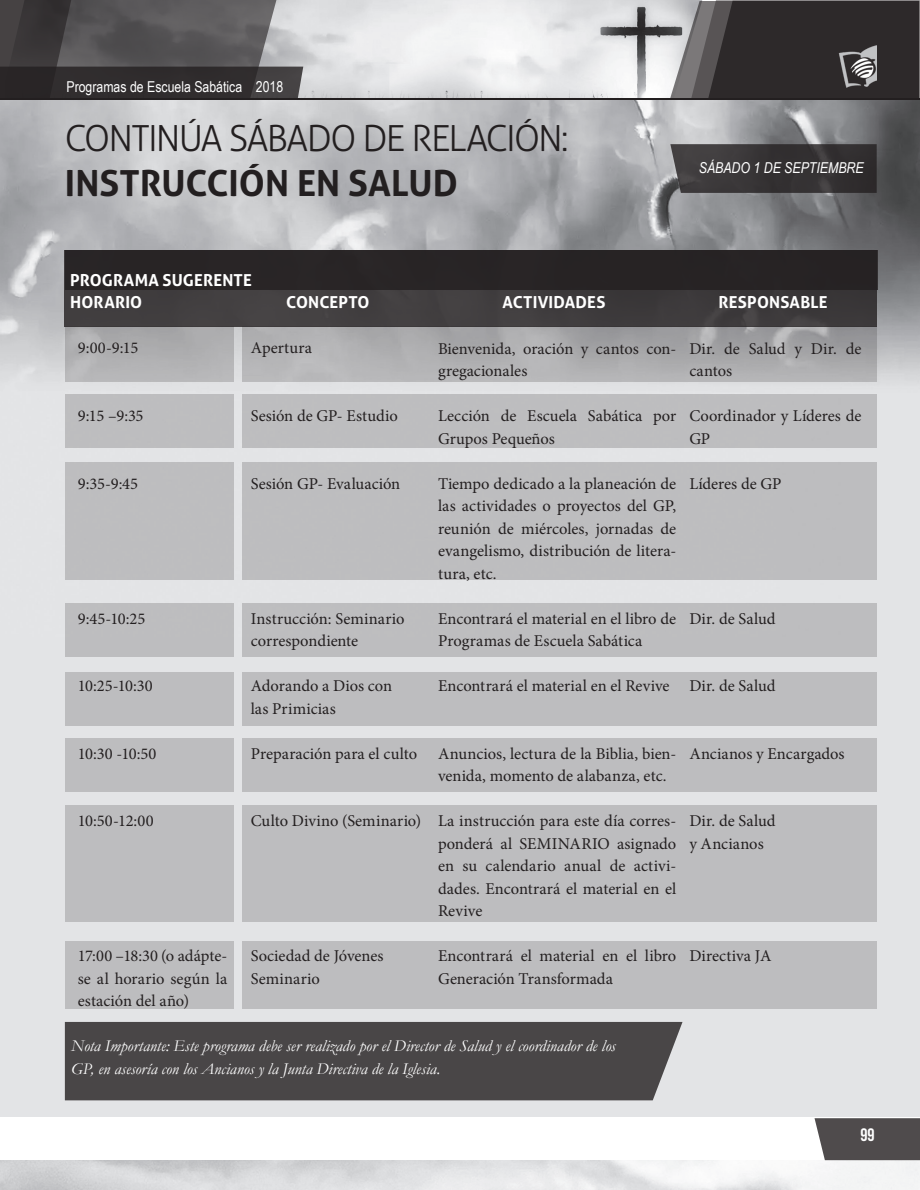
<style>
.page{position:relative;width:920px;height:1190px;background:#fff}
.page>*{position:absolute;margin:0;border:0;box-sizing:border-box;transform-origin:0 0}
.t1{font:300 36px "Aller";letter-spacing:-.05em;color:#231f20}
.t2{font:700 36px "Aller";color:#231f20}
.t3{font:18px "Bebas Neue";color:#fff}
.t4{font:16.5px/22.5px "Minion Pro";color:#231f20}
.t5{font:italic 16.5px/22.5px "Garamond";color:#fff}
.t6{font:700 16.5px/22.5px "Aller";letter-spacing:.01em;color:#fff}
.t7{font:15px "Arial Narrow";color:#fff}
.t8{font:italic 15px "Arial Narrow";color:#fff}
</style>
<div class="page">
<img style="left:303px;top:0;width:366px;height:99px">
<svg style="left:0;top:0;width:303px;height:99px;background:#514e50"></svg>
<svg style="left:814px;top:1118px;width:105px;height:42px;background:#595556"></svg>
<div style="left:0;top:99px;width:919px;height:5px;background:#231f20"></div>
<svg style="left:669px;top:0;width:250px;height:99px;background:#423f40"></svg>
<img style="left:837px;top:42px;width:39px;height:52px">
<img style="left:1px;top:100px;width:918px;height:1016px">
<div style="left:65px;top:250px;width:812px;height:77px;background:#403d3f"></div>
<div style="left:65px;top:250px;width:812px;height:39px;background:#231f20"></div>
<div style="left:65px;top:1021px;width:617px;height:79px;background:#494647"></div>
<svg style="left:670px;top:144px;width:206px;height:49px;background:#3b3839"></svg>
<div style="left:65px;top:327px;width:169px;height:55px;background:#b1b1b3"></div>
<svg style="left:242px;top:327px;width:635px;height:55px;background:#acacae"></svg>
<div style="left:65px;top:394px;width:169px;height:54px;background:#bdbdbf"></div>
<div style="left:242px;top:394px;width:635px;height:54px;background:#bdbdbf"></div>
<div style="left:65px;top:603px;width:169px;height:53px;background:#bdbdbf"></div>
<div style="left:242px;top:603px;width:635px;height:53px;background:#bdbdbf"></div>
<div style="left:65px;top:672px;width:169px;height:54px;background:#bdbdbf"></div>
<div style="left:242px;top:672px;width:635px;height:54px;background:#bdbdbf"></div>
<div style="left:65px;top:738px;width:169px;height:53px;background:#bdbdbf"></div>
<div style="left:242px;top:738px;width:635px;height:53px;background:#bdbdbf"></div>
<div style="left:65px;top:805px;width:169px;height:117px;background:#bdbdbf"></div>
<div style="left:242px;top:805px;width:635px;height:117px;background:#bdbdbf"></div>
<div style="left:65px;top:941px;width:169px;height:67px;background:#bdbdbf"></div>
<div style="left:242px;top:941px;width:635px;height:67px;background:#bdbdbf"></div>
<div style="left:65px;top:462px;width:169px;height:118px;background:#bdbdbf"></div>
<div style="left:242px;top:462px;width:635px;height:118px;background:#bdbdbf"></div>
<p class="t7" style="left:66px;top:75px;width:218px">Programas de Escuela Sabática 2018</p>
<h1 class="t1" style="left:65px;top:116px;width:505px">CONTINÚA SÁBADO DE RELACIÓN:</h1>
<h1 class="t2" style="left:65px;top:161px;width:394px">INSTRUCCIÓN EN SALUD</h1>
<p class="t8" style="left:698px;top:158px;width:166px">SÁBADO 1 DE SEPTIEMBRE</p>
<p class="t6" style="left:70px;top:269px;width:183px">PROGRAMA SUGERENTE<br>HORARIO</p>
<p class="t6" style="left:286px;top:291px;width:85px">CONCEPTO</p>
<p class="t6" style="left:502px;top:291px;width:104px">ACTIVIDADES</p>
<p class="t6" style="left:718px;top:291px;width:110px">RESPONSABLE</p>
<p class="t4" style="left:78px;top:337px;width:62px">9:00-9:15</p>
<p class="t4" style="left:78px;top:404px;width:67px">9:15 –9:35</p>
<p class="t4" style="left:78px;top:472px;width:62px">9:35-9:45</p>
<p class="t4" style="left:78px;top:607px;width:69px">9:45-10:25</p>
<p class="t4" style="left:78px;top:674px;width:76px">10:25-10:30</p>
<p class="t4" style="left:78px;top:742px;width:80px">10:30 -10:50</p>
<p class="t4" style="left:78px;top:809px;width:77px">10:50-12:00</p>
<p class="t4" style="left:78px;top:944px;width:151px;text-align:justify">17:00 –18:30 (o adápte&shy;se al horario según la estación del año)</p>
<p class="t4" style="left:251px;top:337px;width:63px">Apertura</p>
<p class="t4" style="left:251px;top:404px;width:149px">Sesión de GP- Estudio</p>
<p class="t4" style="left:251px;top:472px;width:151px">Sesión GP- Evaluación</p>
<p class="t4" style="left:251px;top:607px;width:155px">Instrucción: Seminario correspondiente</p>
<p class="t4" style="left:251px;top:674px;width:143px">Adorando a Dios con las Primicias</p>
<p class="t4" style="left:251px;top:742px;width:168px">Preparación para el culto</p>
<p class="t4" style="left:251px;top:809px;width:172px">Culto Divino (Seminario)</p>
<p class="t4" style="left:251px;top:944px;width:134px">Sociedad de Jóvenes<br>Seminario</p>
<p class="t4" style="left:438px;top:337px;width:240px">Bienvenida, oración y cantos con&shy;gregacionales</p>
<p class="t4" style="left:438px;top:404px;width:240px">Lección de Escuela Sabática por<br>Grupos Pequeños</p>
<p class="t4" style="left:438px;top:472px;width:240px;text-align:justify">Tiempo dedicado a la planeación de las actividades o proyectos del GP, reunión de miércoles, jornadas de evangelismo, distribución de litera&shy;tura, etc.</p>
<p class="t4" style="left:438px;top:607px;width:239px">Encontrará el material en el libro de<br>Programas de Escuela Sabática</p>
<p class="t4" style="left:438px;top:674px;width:233px">Encontrará el material en el Revive</p>
<p class="t4" style="left:689px;top:337px;width:174px">Dir. de Salud y Dir. de cantos</p>
<p class="t4" style="left:689px;top:404px;width:173px">Coordinador y Líderes de<br>GP</p>
<p class="t4" style="left:689px;top:472px;width:94px">Líderes de GP</p>
<p class="t4" style="left:689px;top:607px;width:88px">Dir. de Salud</p>
<p class="t4" style="left:689px;top:674px;width:88px">Dir. de Salud</p>
<p class="t4" style="left:438px;top:742px;width:240px">Anuncios, lectura de la Biblia, bien&shy;venida, momento de alabanza, etc.</p>
<p class="t4" style="left:438px;top:809px;width:240px;text-align:justify">La instrucción para este día corres&shy;ponderá al SEMINARIO asignado en su calendario anual de activi&shy;dades. Encontrará el material en el Revive</p>
<p class="t4" style="left:438px;top:944px;width:240px">Encontrará el material en el libro<br>Generación Transformada</p>
<p class="t4" style="left:689px;top:742px;width:157px">Ancianos y Encargados</p>
<p class="t4" style="left:689px;top:809px;width:88px">Dir. de Salud y Ancianos</p>
<p class="t4" style="left:689px;top:944px;width:84px">Directiva JA</p>
<p class="t5" style="left:71px;top:1034px;width:546px">Nota Importante: Este programa debe ser realizado por el Director de Salud y el coordinador de los<br>GP, en asesoría con los Ancianos y la Junta Directiva de la Iglesia.</p>
<p class="t3" style="left:860px;top:1125px;width:16px">99</p>
</div>
